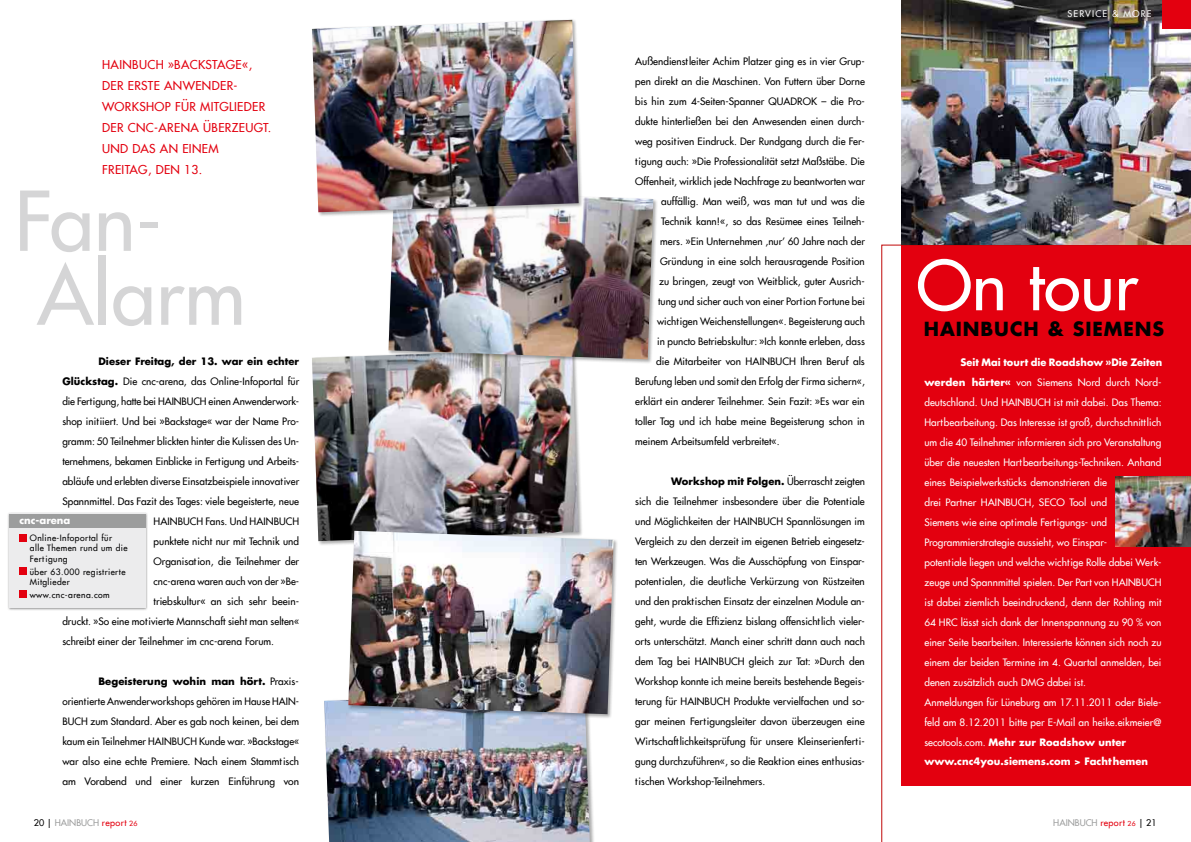
<style>
.page{position:relative;width:1191px;height:842px;background:#fff}
.page>*{position:absolute;margin:0;border:0;box-sizing:border-box;transform-origin:0 0}
.t1{font:500 80px/73.9px "Futura Com";color:#d5d5d6}
.t2{font:500 66.8px "Futura Com";color:#fff}
.t3{font:700 19px "Futura Com";letter-spacing:.05em;color:#000}
.t4{font:500 12px "Futura Com";letter-spacing:.03em;color:#e3000f}
.t5{font:500 10px/20px "Futura Com";letter-spacing:.005em;color:#000;text-align:justify}
.t6{font:500 10px/20px "Futura Com";letter-spacing:.005em;color:#fff}
.t7{font:700 10px "Futura Com";letter-spacing:.005em;color:#fff}
.t8{font:700 10px "Futura Com";letter-spacing:.005em;color:#000}
.t9{font:500 9px "Futura Com";color:#9c9d9d}
.t10{font:500 9px "Futura Com";color:#fff}
.t11{font:500 8.5px/10.2px "Futura Com";letter-spacing:.05em;color:#000}
.s1{font-weight:700}
.s2{color:#000}
.s3{color:#e3000f}
.s4{font-size:7px;color:#e3000f}
.s5{font-size:6.7px;color:#e3000f}
</style>
<div class="page">
<svg style="left:881px;top:245px;width:310px;height:597px;background:#e62633"></svg>
<div style="left:311px;top:348px;width:273px;height:198px;background:#000;opacity:.33"></div>
<img style="left:312px;top:349px;width:266px;height:192px">
<img style="left:324px;top:700px;width:266px;height:142px">
<div style="left:388px;top:189px;width:270px;height:175px;background:#000;opacity:.33"></div>
<img style="left:388px;top:190px;width:265px;height:169px">
<div style="left:347px;top:530px;width:271px;height:189px;background:#000;opacity:.33"></div>
<img style="left:348px;top:531px;width:265px;height:183px">
<div style="left:311px;top:19px;width:273px;height:198px;background:#000;opacity:.33"></div>
<img style="left:312px;top:20px;width:266px;height:192px">
<img style="left:1115px;top:477px;width:76px;height:70px">
<img style="left:901px;top:0;width:290px;height:245px">
<div style="left:1162px;top:0;width:29px;height:28px;background:#e3000f"></div>
<div style="left:7px;top:512px;width:141px;height:99px;background:#000;opacity:.45"></div>
<div style="left:9px;top:513px;width:136px;height:95px;background:#ececed"></div>
<div style="left:9px;top:513px;width:136px;height:14px;background:#9c9d9d"></div>
<div style="left:19px;top:534px;width:7px;height:7px;background:#e3000f"></div>
<div style="left:19px;top:567px;width:7px;height:7px;background:#e3000f"></div>
<div style="left:19px;top:591px;width:7px;height:7px;background:#e3000f"></div>
<p class="t4" style="left:102px;top:56px;width:88px">HAINBUCH »Backstage</p>
<p class="t4" style="left:242px;top:56px;width:12px">«,</p>
<p class="t4" style="left:102px;top:77px;width:8px">der</p>
<p class="t4" style="left:128px;top:77px;width:8px">erste</p>
<p class="t4" style="left:164px;top:77px;width:19px">Anwender</p>
<p class="t4" style="left:234px;top:77px;width:5px">-</p>
<p class="t4" style="left:102px;top:98px;width:10px">workshop</p>
<p class="t4" style="left:175px;top:98px;width:43px">für Mitglieder</p>
<p class="t4" style="left:102px;top:119px;width:8px">der</p>
<p class="t4" style="left:128px;top:119px;width:10px">cnc</p>
<p class="t4" style="left:154px;top:119px;width:14px">-arena</p>
<p class="t4" style="left:203px;top:119px;width:17px">überzeugt</p>
<p class="t4" style="left:268px;top:119px;width:5px">.</p>
<p class="t4" style="left:102px;top:140px;width:39px">Und das</p>
<p class="t4" style="left:160px;top:140px;width:31px">an einem</p>
<p class="t4" style="left:102px;top:161px;width:14px">Freitag</p>
<p class="t4" style="left:148px;top:161px;width:17px">, den</p>
<p class="t4" style="left:184px;top:161px;width:20px">13.</p>
<h1 class="t1" style="left:14px;top:181px;width:233px">Fan-<br>Alarm</h1>
<p class="t8" style="left:98px;top:353px;width:202px">Dieser Freitag, der 13. war ein echter</p>
<p class="t5" style="left:62px;top:370px;width:238px"><span class="s1">Glückstag.</span> Die cnc-arena, das Online-Infoportal für</p>
<p class="t5" style="left:62px;top:390px;width:238px">die Fertigung, hatte bei HAINBUCH einen Anwenderwork-</p>
<p class="t5" style="left:62px;top:410px;width:238px">shop initiiert. Und bei »Backstage« war der Name Pro-</p>
<p class="t5" style="left:62px;top:430px;width:238px">gramm: 50 Teilnehmer blickten hinter die Kulissen des Un-</p>
<p class="t5" style="left:62px;top:450px;width:238px">ternehmens, bekamen Einblicke in Fertigung und Arbeits-</p>
<p class="t5" style="left:62px;top:470px;width:238px">abläufe und erlebten diverse Einsatzbeispiele innovativer</p>
<p class="t5" style="left:62px;top:490px;width:238px">Spannmittel. Das Fazit des Tages: viele begeisterte, neue</p>
<p class="t5" style="left:154px;top:510px;width:147px">HAINBUCH Fans. Und HAINBUCH</p>
<p class="t5" style="left:154px;top:530px;width:147px">punktete nicht nur mit Technik und</p>
<p class="t5" style="left:154px;top:550px;width:147px">Organisation, die Teilnehmer der</p>
<p class="t5" style="left:154px;top:570px;width:147px">cnc-arena waren auch von der »Be-</p>
<p class="t5" style="left:154px;top:590px;width:147px">triebskultur« an sich sehr beein-</p>
<p class="t5" style="left:62px;top:610px;width:238px">druckt. »So eine motivierte Mannschaft sieht man selten«</p>
<p class="t5" style="left:62px;top:630px;width:213px">schreibt einer der Teilnehmer im cnc-arena Forum.</p>
<p class="t5" style="left:62px;top:670px;width:238px;text-indent:36px"><span class="s1">Begeisterung wohin man hört.</span> Praxis&shy;orientierte Anwenderworkshops gehören im Hause HAIN-BUCH zum Standard. Aber es gab noch keinen, bei dem kaum ein Teilnehmer HAINBUCH Kunde war. »Backstage« war also eine echte Premiere. Nach einem Stammtisch am Vorabend und einer kurzen Einführung von</p>
<p class="t7" style="left:19px;top:512px;width:53px">cnc-arena</p>
<p class="t11" style="left:30px;top:532px;width:99px">Online-Infoportal für alle Themen rund um die<br>Fertigung</p>
<p class="t11" style="left:30px;top:566px;width:97px">über 63.000 registrierte<br>Mitglieder</p>
<p class="t11" style="left:30px;top:589px;width:81px">www.cnc-arena.com</p>
<p class="t5" style="left:635px;top:51px;width:231px">Außendienstleiter Achim Platzer ging es in vier Grup-</p>
<p class="t5" style="left:635px;top:71px;width:231px">pen direkt an die Maschinen. Von Futtern über Dorne</p>
<p class="t5" style="left:635px;top:91px;width:231px">bis hin zum 4-Seiten-Spanner QUADROK – die Pro-</p>
<p class="t5" style="left:635px;top:111px;width:231px">dukte hinterließen bei den Anwesenden einen durch-</p>
<p class="t5" style="left:635px;top:131px;width:231px">weg positiven Eindruck. Der Rundgang durch die Fer-</p>
<p class="t5" style="left:635px;top:151px;width:231px">tigung auch: »Die Professionalität setzt Maßstäbe. Die</p>
<p class="t5" style="left:635px;top:171px;width:231px">Offenheit, wirklich jede Nachfrage zu beantworten war</p>
<p class="t5" style="left:661px;top:191px;width:205px">auffällig. Man weiß, was man tut und was die</p>
<p class="t5" style="left:661px;top:211px;width:205px">Technik kann!«, so das Resümee eines Teilneh-</p>
<p class="t5" style="left:660px;top:231px;width:206px">mers. »Ein Unternehmen ‚nur’ 60 Jahre nach der</p>
<p class="t5" style="left:660px;top:251px;width:206px">Gründung in eine solch herausragende Position</p>
<p class="t5" style="left:659px;top:271px;width:207px">zu bringen, zeugt von Weitblick, guter Ausrich-</p>
<p class="t5" style="left:658px;top:291px;width:208px">tung und sicher auch von einer Portion Fortune bei</p>
<p class="t5" style="left:657px;top:311px;width:209px">wichtigen Weichenstellungen«. Begeisterung auch</p>
<p class="t5" style="left:657px;top:331px;width:209px">in puncto Betriebskultur: »Ich konnte erleben, dass</p>
<p class="t5" style="left:656px;top:351px;width:210px">die Mitarbeiter von HAINBUCH Ihren Beruf als</p>
<p class="t5" style="left:635px;top:371px;width:231px">Berufung leben und somit den Erfolg der Firma sichern«,</p>
<p class="t5" style="left:635px;top:391px;width:231px">erklärt ein anderer Teilnehmer. Sein Fazit: »Es war ein</p>
<p class="t5" style="left:635px;top:411px;width:231px">toller Tag und ich habe meine Begeisterung schon in</p>
<p class="t5" style="left:635px;top:431px;width:146px">meinem Arbeitsumfeld verbreitet«.</p>
<p class="t5" style="left:635px;top:471px;width:231px;text-indent:36px"><span class="s1">Workshop mit Folgen.</span> Überrascht zeigten sich die Teilnehmer insbesondere über die Potentiale und Möglichkeiten der HAINBUCH Spannlösungen im Vergleich zu den derzeit im eigenen Betrieb eingesetz&shy;ten Werkzeugen. Was die Ausschöpfung von Einspar&shy;potentialen, die deutliche Verkürzung von Rüstzeiten und den praktischen Einsatz der einzelnen Module an&shy;geht, wurde die Effizienz bislang offensichtlich vieler&shy;orts unterschätzt. Manch einer schritt dann auch nach dem Tag bei HAINBUCH gleich zur Tat: »Durch den Workshop konnte ich meine bereits bestehende Begeis&shy;terung für HAINBUCH Produkte vervielfachen und so&shy;gar meinen Fertigungsleiter davon überzeugen eine Wirtschaftlichkeitsprüfung für unsere Kleinserienferti&shy;gung durchzuführen«, so die Reaktion eines enthusias&shy;tischen Workshop-Teilnehmers.</p>
<p class="t10" style="left:1067px;top:7px;width:13px">Service</p>
<p class="t10" style="left:1112px;top:7px;width:28px">&amp; More</p>
<h2 class="t2" style="left:916px;top:236px;width:223px">On tour</h2>
<h3 class="t3" style="left:924px;top:314px;width:176px">HAINBUCH &amp; Siemens</h3>
<p class="t6" style="left:924px;top:352px;width:239px;text-indent:36px"><span class="s1">Seit Mai tourt die Roadshow »Die Zeiten werden härter«</span> von Siemens Nord durch Nord&shy;deutschland. Und HAINBUCH ist mit dabei. Das Thema:<br>Hartbearbeitung. Das Interesse ist groß, durchschnittlich um die 40 Teilnehmer informieren sich pro Veranstaltung über die neuesten Hartbearbeitungs-Techniken. Anhand eines Beispielwerkstücks demonstrieren die<br>drei Partner HAINBUCH, SECO Tool und<br>Siemens wie eine optimale Fertigungs- und Programmierstrategie aussieht, wo Einspar-<br>potentiale liegen und welche wichtige Rolle dabei Werk&shy;zeuge und Spannmittel spielen. Der Part von HAINBUCH ist dabei ziemlich beeindruckend, denn der Rohling mit 64 HRC lässt sich dank der Innenspannung zu 90 % von einer Seite bearbeiten. Interessierte können sich noch zu einem der beiden Termine im 4. Quartal anmelden, bei denen zusätzlich auch DMG dabei ist.<br>Anmeldungen für Lüneburg am 17.11.2011 oder Biele&shy;feld am 8.12.2011 bitte per E-Mail an heike.eikmeier@ secotools.com. <span class="s1">Mehr zur Roadshow unter</span></p>
<p class="t7" style="left:924px;top:753px;width:225px">www.cnc4you.siemens.com &gt; Fachthemen</p>
<p class="t9" style="left:34px;top:816px;width:105px"><span class="s2">20 |</span> HAINBUCH <span class="s3">report</span> <span class="s4">26</span></p>
<p class="t9" style="left:1053px;top:816px;width:105px">HAINBUCH <span class="s3">report</span> <span class="s5">26</span> <span class="s2">| 21</span></p>
</div>
